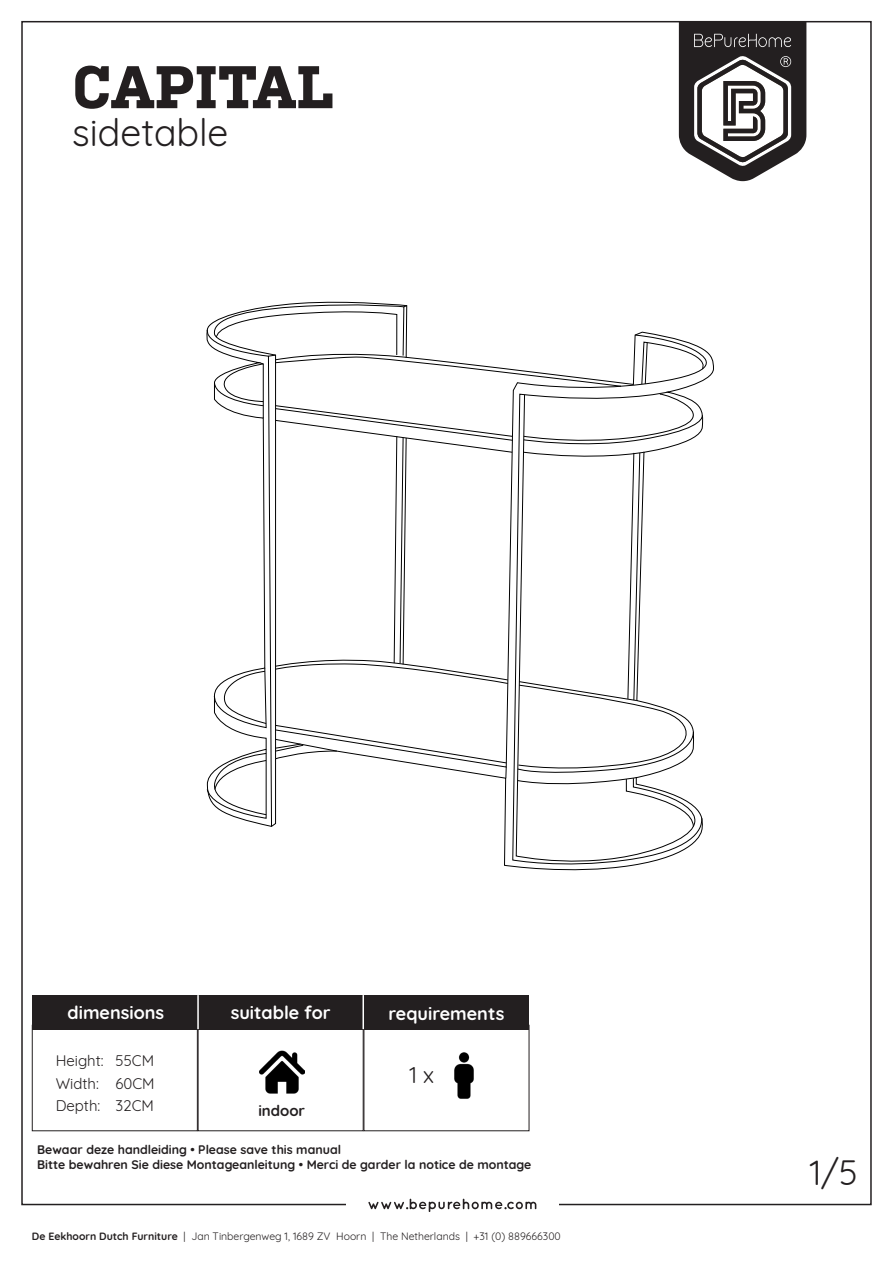
<style>
.page{position:relative;width:893px;height:1263px;background:#fff}
.page>*{position:absolute;margin:0;border:0;box-sizing:border-box;transform-origin:0 0}
.t1{font:700 60px "Kulturista";color:#231f20}
.t2{font:37.5px "Quicksand";color:#231f20}
.t3{font:34.35px "Quicksand";color:#231f20}
.t4{font:22.5px "Quicksand";color:#231f20}
.t5{font:700 18px "Quicksand";color:#fff}
.t6{font:15px "Quicksand";color:#231f20}
.t7{font:700 15px "Quicksand";color:#231f20}
.t8{font:700 12.3px "Quicksand";color:#231f20}
.t9{font:10.5px "Quicksand";color:#231f20}
.s1{font-weight:700}
</style>
<div class="page">
<div style="left:32px;top:995px;width:166px;height:34px;background:#231f20"></div>
<div style="left:198px;top:995px;width:166px;height:34px;background:#231f20"></div>
<div style="left:364px;top:995px;width:165px;height:34px;background:#231f20"></div>
<div style="left:32px;top:1025px;width:166px;height:106px;border:1px solid #231f20"></div>
<div style="left:198px;top:1025px;width:166px;height:106px;border:1px solid #231f20"></div>
<div style="left:364px;top:1025px;width:165px;height:106px;border:1px solid #231f20"></div>
<hr style="left:362px;top:995px;width:2px;height:34px;background:#fff">
<hr style="left:197px;top:995px;width:2px;height:34px;background:#fff">
<svg style="left:679px;top:21px;width:127px;height:160px"></svg>
<svg style="left:368px;top:1199px;width:168px;height:13px"></svg>
<img style="left:454px;top:1052px;width:20px;height:47px">
<svg style="left:516px;top:827px;width:187px;height:44px"></svg>
<svg style="left:206px;top:305px;width:508px;height:522px"></svg>
<img style="left:259px;top:1050px;width:46px;height:44px">
<p class="t1" style="left:72px;top:53px;width:263px">CAPITAL</p>
<p class="t2" style="left:72px;top:103px;width:157px">sidetable</p>
<p class="t5" style="left:68px;top:998px;width:98px">dimensions</p>
<p class="t5" style="left:231px;top:998px;width:101px">suitable for</p>
<p class="t5" style="left:389px;top:999px;width:117px">requirements</p>
<p class="t6" style="left:56px;top:1049px;width:50px">Height:</p>
<p class="t6" style="left:56px;top:1072px;width:45px">Width:</p>
<p class="t6" style="left:56px;top:1094px;width:46px">Depth:</p>
<p class="t6" style="left:115px;top:1049px;width:40px">55CM</p>
<p class="t6" style="left:115px;top:1072px;width:41px">60CM</p>
<p class="t6" style="left:115px;top:1094px;width:40px">32CM</p>
<p class="t7" style="left:258px;top:1098px;width:48px">indoor</p>
<p class="t4" style="left:409px;top:1058px;width:26px">1 x</p>
<p class="t8" style="left:37px;top:1140px;width:305px">Bewaar deze handleiding • Please save this manual</p>
<p class="t8" style="left:37px;top:1155px;width:496px">Bitte bewahren Sie diese Montageanleitung • Merci de garder la notice de montage</p>
<p class="t9" style="left:32px;top:1228px;width:530px"><span class="s1">De Eekhoorn Dutch Furniture</span> | Jan Tinbergenweg 1, 1689 ZV Hoorn | The Netherlands | +31 (0) 889666300</p>
<p class="t3" style="left:810px;top:1146px;width:50px">1/5</p>
</div>
